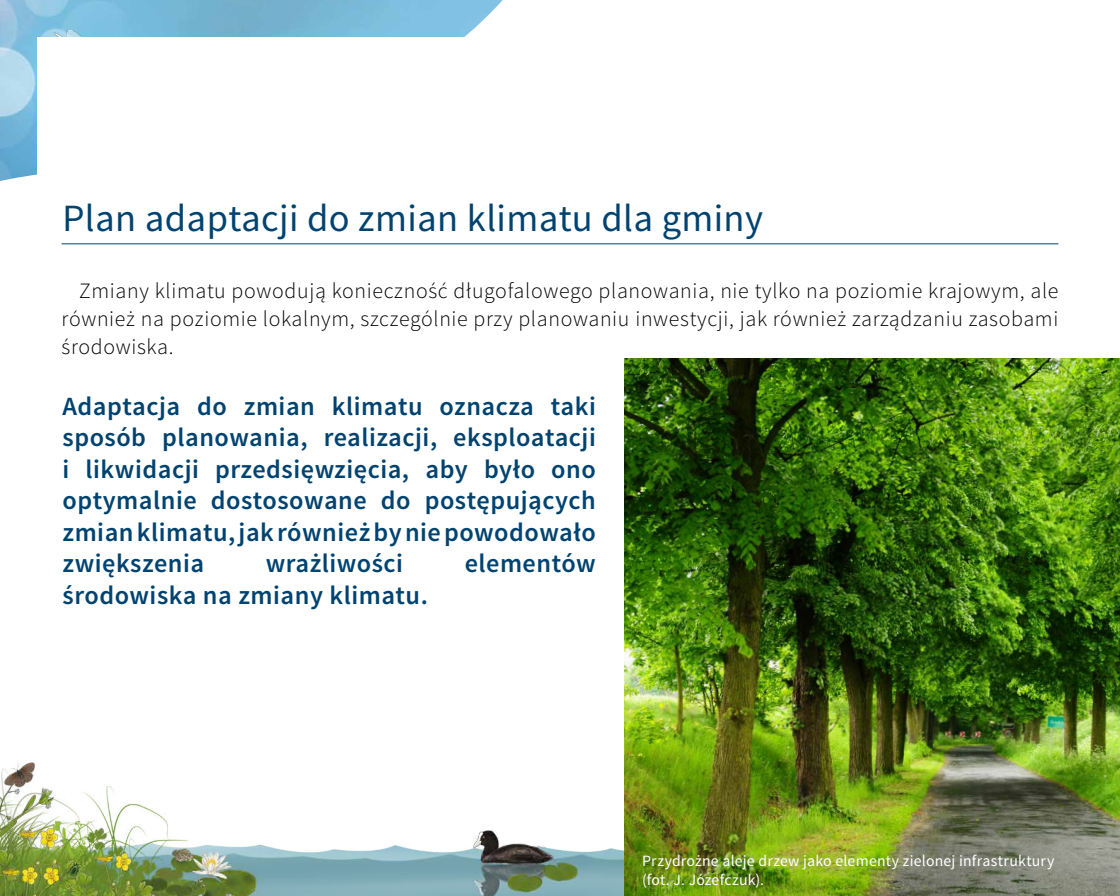
<style>
.page{position:relative;width:1120px;height:896px;background:#fff}
.page>*{position:absolute;margin:0;border:0;box-sizing:border-box;transform-origin:0 0}
.t1{font:38.5px "Source Sans Pro";letter-spacing:.01em;color:#004370}
.t2{font:600 26.25px/31.5px "Source Sans Pro";letter-spacing:.02em;color:#004370;text-align:justify}
.t3{font:300 21.88px/28px "Source Sans Pro";letter-spacing:.03em;color:#000;text-align:justify}
.t4{font:15.75px/18.9px "Source Sans Pro";letter-spacing:.01em;color:#fff}
</style>
<div class="page">
<img style="left:0;top:762px;width:625px;height:134px">
<img style="left:0;top:0;width:503px;height:181px">
<img style="left:54px;top:30px;width:58px;height:7px">
<div style="left:37px;top:37px;width:1046px;height:748px;background:#fff"></div>
<hr style="left:62px;top:243px;width:996px;height:1px;background:#004370">
<img style="left:625px;top:359px;width:495px;height:537px">
<h1 class="t1" style="left:63px;top:194px;width:702px">Plan adaptacji do zmian klimatu dla gminy</h1>
<p class="t3" style="left:62px;top:277px;width:998px;text-indent:18px">Zmiany klimatu powodują konieczność długofalowego planowania, nie tylko na poziomie krajowym, ale również na poziomie lokalnym, szczególnie przy planowaniu inwestycji, jak również zarządzaniu zasobami środowiska.</p>
<p class="t2" style="left:63px;top:391px;width:535px">Adaptacja do zmian klimatu oznacza taki sposób planowania, realizacji, eksploatacji i likwidacji przedsięwzięcia, aby było ono optymalnie dostosowane do postępujących zmian klimatu, jak również by nie powodowało zwiększenia</p>
<p class="t2" style="left:266px;top:549px;width:139px">wrażliwości</p>
<p class="t2" style="left:465px;top:549px;width:133px">elementów</p>
<p class="t2" style="left:63px;top:580px;width:367px">środowiska na zmiany klimatu.</p>
<p class="t4" style="left:642px;top:852px;width:414px">Przydrożne aleje drzew jako elementy zielonej infrastruktury (fot. J. Józefczuk).</p>
</div>
